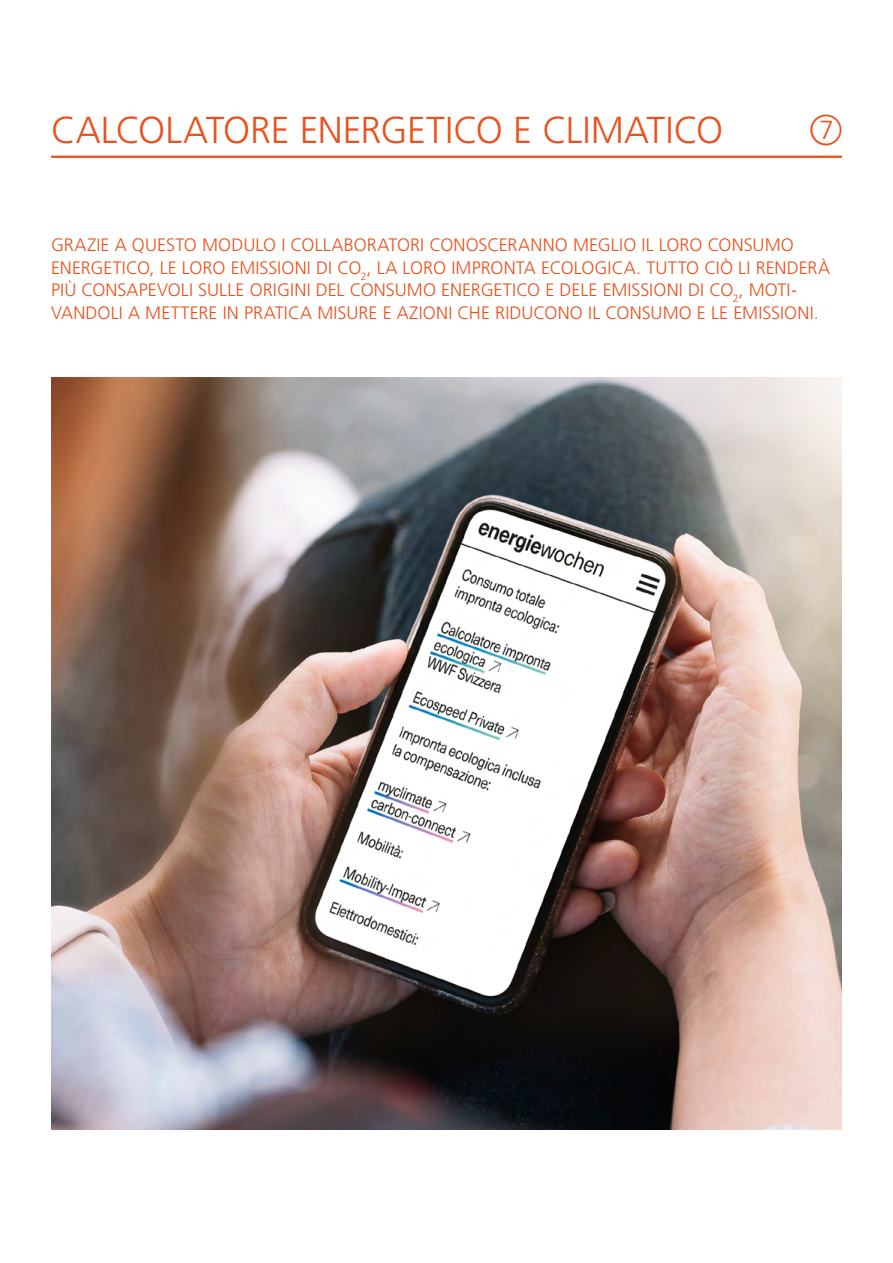
<style>
.page{position:relative;width:893px;height:1263px;background:#fff}
.page>*{position:absolute;margin:0;border:0;box-sizing:border-box;transform-origin:0 0}
.t1{font:300 37.5px "Frutiger LT Std";letter-spacing:-.01em;color:#e9511d}
.t2{font:300 37.5px "Energiewochen Modulnummern";color:#e9511d}
.t3{font:300 18px/22.5px "Frutiger LT Std";letter-spacing:.005em;color:#e9511d}
</style>
<div class="page">
<hr style="left:51px;top:156px;width:791px;height:2px;background:#e9511d">
<img style="left:51px;top:378px;width:791px;height:751px">
<h1 class="t1" style="left:51px;top:109px;width:674px">CALCOLATORE ENERGETICO E CLIMATICO</h1>
<h1 class="t2" style="left:810px;top:108px;width:33px">7</h1>
<p class="t3" style="left:51px;top:234px;width:781px">GRAZIE A QUESTO MODULO I COLLABORATORI CONOSCERANNO MEGLIO IL LORO CONSUMO ENERGETICO, LE LORO EMISSIONI DI CO<sub>2</sub>, LA LORO IMPRONTA ECOLOGICA. TUTTO CIÒ LI RENDERÀ PIÙ CONSAPEVOLI SULLE ORIGINI DEL CONSUMO ENERGETICO E DELE EMISSIONI DI CO<sub>2</sub>, MOTI-VANDOLI A METTERE IN PRATICA MISURE E AZIONI CHE RIDUCONO IL CONSUMO E LE EMISSIONI.</p>
</div>
